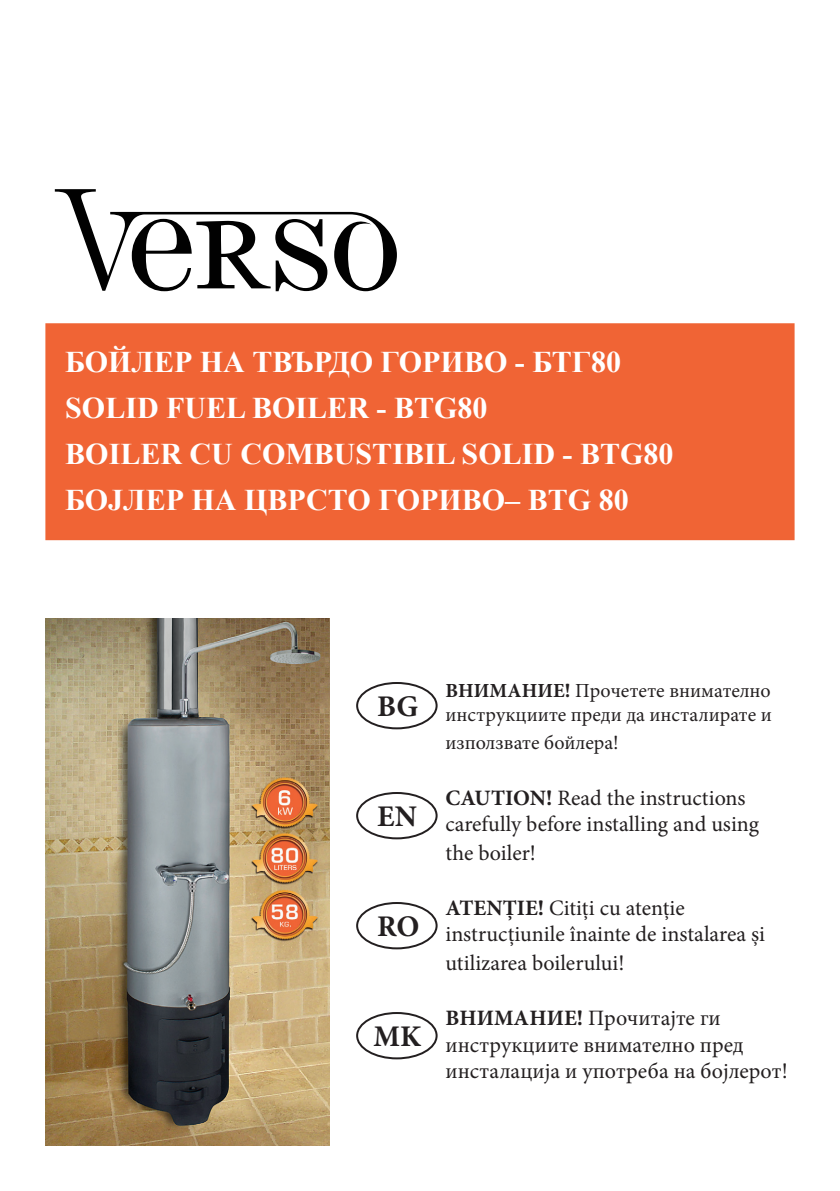
<style>
.page{position:relative;width:840px;height:1191px;background:#fff}
.page>*{position:absolute;margin:0;border:0;box-sizing:border-box;transform-origin:0 0}
.t1{font:700 30px/46px "Times New Roman";color:#fff}
.t2{font:700 30px "Minion Pro";color:#231f20}
.t3{font:22px/26.4px "Minion Pro";color:#231f20}
.t4{font:20px/24px "Minion Pro";color:#231f20}
.s1{font-weight:700}
</style>
<div class="page">
<div style="left:45px;top:323px;width:749px;height:217px;background:#f06435;border:2px solid #ef6435"></div>
<svg style="left:55px;top:189px;width:341px;height:102px"></svg>
<img style="left:45px;top:618px;width:284px;height:527px">
<div style="left:356px;top:682px;width:81px;height:47px;border:2px solid #231f20;border-radius:50%"></div>
<div style="left:356px;top:792px;width:81px;height:47px;border:2px solid #231f20;border-radius:50%"></div>
<div style="left:356px;top:902px;width:81px;height:47px;border:2px solid #231f20;border-radius:50%"></div>
<div style="left:356px;top:1012px;width:81px;height:47px;border:2px solid #231f20;border-radius:50%"></div>
<h1 class="t1" style="left:65px;top:338px;width:609px">БОЙЛЕР НА ТВЪРДО ГОРИВО - БТГ80<br>SOLID FUEL BOILER - BTG80<br>BOILER CU COMBUSTIBIL SOLID - BTG80<br>БОЈЛЕР НА ЦВРСТО ГОРИВО– BTG 80</h1>
<h1 class="t2" style="left:377px;top:685px;width:43px">BG</h1>
<h1 class="t2" style="left:377px;top:795px;width:41px">EN</h1>
<h1 class="t2" style="left:377px;top:905px;width:44px">RO</h1>
<h1 class="t2" style="left:373px;top:1015px;width:49px">MK</h1>
<p class="t4" style="left:445px;top:678px;width:327px"><span class="s1">ВНИМАНИЕ!</span> Прочетете внимателно инструкциите преди да инсталирате и</p>
<p class="t4" style="left:445px;top:731px;width:175px">използвате бойлера!</p>
<p class="t3" style="left:445px;top:784px;width:315px"><span class="s1">CAUTION!</span> Read the instructions carefully before installing and using</p>
<p class="t3" style="left:445px;top:839px;width:92px">the boiler!</p>
<p class="t3" style="left:445px;top:895px;width:321px"><span class="s1">ATENȚIE!</span> Citiți cu atenție instrucțiunile înainte de instalarea și</p>
<p class="t3" style="left:445px;top:950px;width:180px">utilizarea boilerului!</p>
<p class="t3" style="left:445px;top:1005px;width:343px"><span class="s1">ВНИМАНИЕ!</span> Прочитајте ги инструкциите внимателно пред инсталација и употреба на бојлерот!</p>
</div>
